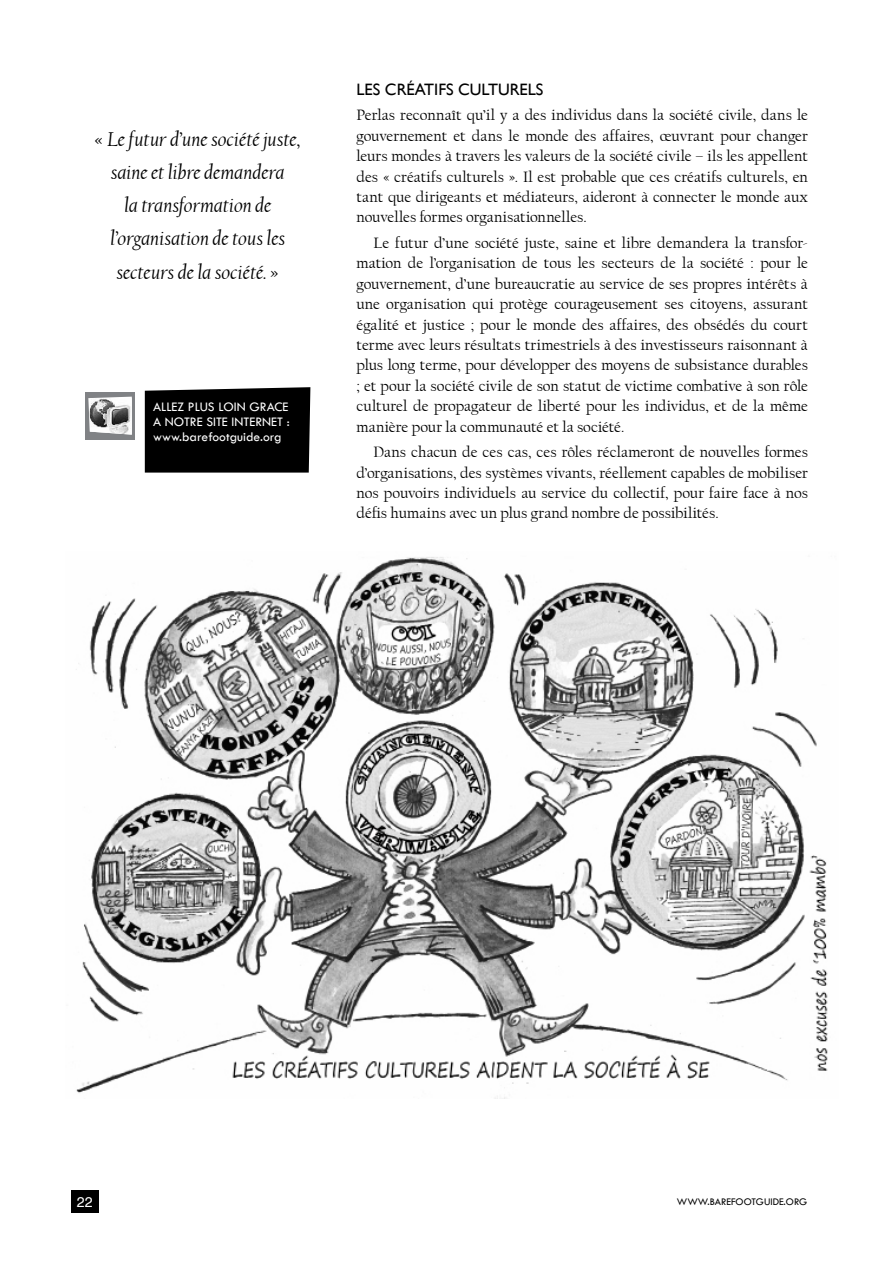
<style>
.page{position:relative;width:893px;height:1263px;background:#fff}
.page>*{position:absolute;margin:0;border:0;box-sizing:border-box;transform-origin:0 0}
.t1{font:italic 21px/33.2px "Californian FB";letter-spacing:-.005em;color:#000;text-align:center}
.t2{font:16.5px "Gill Sans";color:#000}
.t3{font:15.75px/20.4px "Californian FB";color:#000;text-align:justify}
.t4{font:14.4px "Swiss 721 BT";color:#fff}
.t5{font:13.5px/15px "Tw Cen";color:#fff;text-align:justify}
.t6{font:10.5px "Tw Cen";color:#000}
</style>
<div class="page">
<div style="left:71px;top:1191px;width:28px;height:22px;background:#000"></div>
<img style="left:76px;top:557px;width:752px;height:542px">
<div style="left:145px;top:387px;width:165px;height:86px;background:#000"></div>
<div style="left:86px;top:392px;width:49px;height:47px;background:#808285"></div>
<svg style="left:88px;top:397px;width:44px;height:35px"></svg>
<img style="left:90px;top:398px;width:42px;height:37px">
<h1 class="t1" style="left:95px;top:123px;width:207px">« Le futur d’une société juste, saine et libre demandera<br>la transformation de l’organisation de tous les secteurs de la société. »</h1>
<p class="t5" style="left:153px;top:399px;width:138px">ALLEZ PLUS LOIN GRACE A NOTRE SITE INTERNET : www.barefootguide.org</p>
<p class="t2" style="left:356px;top:80px;width:189px">LES CRÉATIFS CULTURELS</p>
<p class="t3" style="left:356px;top:105px;width:453px">Perlas reconnaît qu’il y a des individus dans la société civile, dans le gouvernement et dans le monde des affaires, œuvrant pour changer leurs mondes à travers les valeurs de la société civile – ils les appellent des « créatifs culturels ». Il est probable que ces créatifs culturels, en tant que dirigeants et médiateurs, aideront à connecter le monde aux nouvelles formes organisationnelles.</p>
<p class="t3" style="left:356px;top:233px;width:453px;text-indent:17px">Le futur d’une société juste, saine et libre demandera la transfor&shy;mation de l’organisation de tous les secteurs de la société : pour le gouvernement, d’une bureaucratie au service de ses propres intérêts à une organisation qui protège courageusement ses citoyens, assurant égalité et justice ; pour le monde des affaires, des obsédés du court terme avec leurs résultats trimestriels à des investisseurs raisonnant à plus long terme, pour développer des moyens de subsistance durables ; et pour la société civile de son statut de victime combative à son rôle culturel de propagateur de liberté pour les individus, et de la même manière pour la communauté et la société.</p>
<p class="t3" style="left:356px;top:442px;width:453px;text-indent:17px">Dans chacun de ces cas, ces rôles réclameront de nouvelles formes d’organisations, des systèmes vivants, réellement capables de mobiliser nos pouvoirs individuels au service du collectif, pour faire face à nos défis humains avec un plus grand nombre de possibilités.</p>
<p class="t4" style="left:77px;top:1193px;width:17px">22</p>
<p class="t6" style="left:677px;top:1196px;width:132px">WWW.BAREFOOTGUIDE.ORG</p>
</div>
